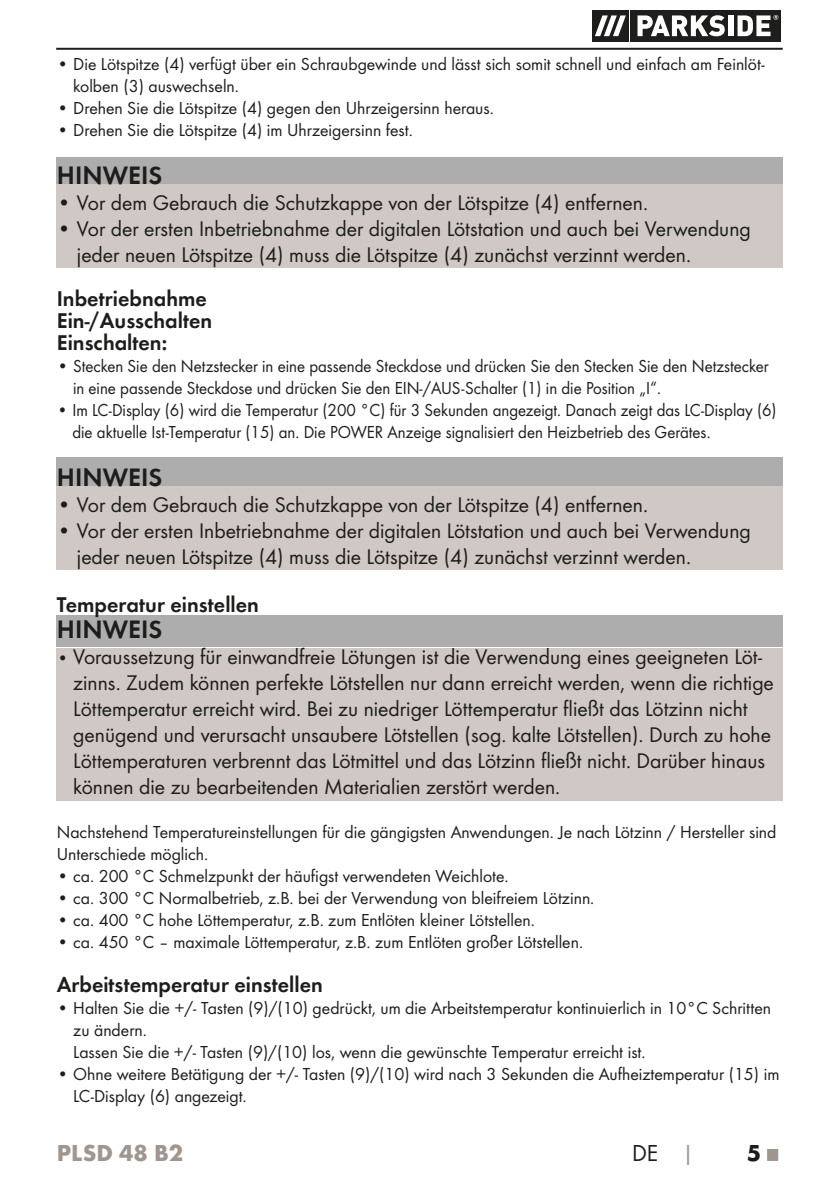
<style>
.page{position:relative;width:840px;height:1191px;background:#fff}
.page>*{position:absolute;margin:0;border:0;box-sizing:border-box;transform-origin:0 0}
.t1{font:26px "Futura Dem";color:#1d1d1b}
.t2{font:700 24px "Futura";color:#9f9690}
.t3{font:24px "Futura Boo";color:#1d1d1b}
.t4{font:700 24px "Futura";color:#1d1d1b}
.t5{font:22px/26px "Futura Boo";color:#1d1d1b}
.t6{font:22px/22px "Futura Dem";color:#1d1d1b}
.t7{font:18px/22px "Futura Boo";color:#1d1d1b}
.t8{font:18px/22px "Futura Boo";color:#1d1d1b;scale:.95 1}
.s1{font-size:18px}
.s2{color:#9f9690}
</style>
<div class="page">
<div style="left:590px;top:9px;width:192px;height:34px;background:linear-gradient(to right,#1d1d1b,#1d1d1b)"></div>
<div style="left:591px;top:10px;width:37px;height:31px;background:#1d1d1b"></div>
<div style="left:630px;top:10px;width:150px;height:31px;background:#1d1d1b"></div>
<svg style="left:595px;top:15px;width:30px;height:21px"></svg>
<svg style="left:637px;top:15px;width:87px;height:21px"></svg>
<div style="left:727px;top:15px;width:5px;height:21px;background:#fff"></div>
<svg style="left:737px;top:15px;width:41px;height:21px"></svg>
<hr style="left:56px;top:48px;width:726px;height:2px;background:#1d1d1b">
<div style="left:766px;top:1149px;width:11px;height:12px;background:#9f9690"></div>
<div style="left:57px;top:158px;width:725px;height:32px;background:#adadad"></div>
<div style="left:57px;top:184px;width:725px;height:32px;background:#cfc8c5"></div>
<div style="left:57px;top:210px;width:725px;height:58px;background:#cfc8c5"></div>
<div style="left:57px;top:457px;width:725px;height:38px;background:#adadad"></div>
<div style="left:57px;top:486px;width:725px;height:32px;background:#cfc8c5"></div>
<div style="left:57px;top:512px;width:725px;height:58px;background:#cfc8c5"></div>
<div style="left:57px;top:615px;width:725px;height:32px;background:#adadad"></div>
<div style="left:57px;top:648px;width:725px;height:152px;background:#cfc8c5"></div>
<p class="t7" style="left:73px;top:52px;width:692px;text-indent:-17px">• Die Lötspitze (4) verfügt über ein Schraubgewinde und lässt sich somit schnell und einfach am Feinlöt&shy;kolben (3) auswechseln.</p>
<p class="t7" style="left:57px;top:96px;width:438px">• Drehen Sie die Lötspitze (4) gegen den Uhrzeigersinn heraus.</p>
<p class="t7" style="left:57px;top:118px;width:357px">• Drehen Sie die Lötspitze (4) im Uhrzeigersinn fest.</p>
<h1 class="t1" style="left:57px;top:156px;width:107px">HINWEIS</h1>
<p class="t5" style="left:57px;top:188px;width:592px">• Vor dem Gebrauch die Schutzkappe von der Lötspitze (4) entfernen.</p>
<p class="t5" style="left:77px;top:214px;width:675px;text-indent:-20px">• Vor der ersten Inbetriebnahme der digitalen Lötstation und auch bei Verwendung jeder neuen Lötspitze (4) muss die Lötspitze (4) zunächst verzinnt werden.</p>
<p class="t6" style="left:57px;top:286px;width:157px">Inbetriebnahme<br>Ein-/Ausschalten<br>Einschalten:</p>
<p class="t7" style="left:73px;top:354px;width:696px;text-indent:-16px">• Stecken Sie den Netzstecker in eine passende Steckdose und drücken Sie den Stecken Sie den Netzstecker in eine passende Steckdose und drücken Sie den EIN-/AUS-Schalter (1) in die Position „I“.</p>
<p class="t8" style="left:72px;top:398px;width:742px;text-indent:-16px">• Im LC-Display (6) wird die Temperatur (200 °C) für 3 Sekunden angezeigt. Danach zeigt das LC-Display (6) die aktuelle Ist-Temperatur (15) an. Die POWER Anzeige signalisiert den Heizbetrieb des Gerätes.</p>
<h1 class="t1" style="left:57px;top:458px;width:107px">HINWEIS</h1>
<p class="t5" style="left:57px;top:490px;width:592px">• Vor dem Gebrauch die Schutzkappe von der Lötspitze (4) entfernen.</p>
<p class="t5" style="left:77px;top:516px;width:675px;text-indent:-20px">• Vor der ersten Inbetriebnahme der digitalen Lötstation und auch bei Verwendung jeder neuen Lötspitze (4) muss die Lötspitze (4) zunächst verzinnt werden.</p>
<p class="t6" style="left:57px;top:592px;width:203px">Temperatur einstellen</p>
<h1 class="t1" style="left:57px;top:610px;width:107px">HINWEIS</h1>
<p class="t5" style="left:73px;top:642px;width:701px;text-indent:-17px"><span class="s1">•</span> Voraussetzung für einwandfreie Lötungen ist die Verwendung eines geeigneten Löt&shy;zinns. Zudem können perfekte Lötstellen nur dann erreicht werden, wenn die richtige Löttemperatur erreicht wird. Bei zu niedriger Löttemperatur fließt das Lötzinn nicht genügend und verursacht unsaubere Lötstellen (sog. kalte Lötstellen). Durch zu hohe Löttemperaturen verbrennt das Lötmittel und das Lötzinn fließt nicht. Darüber hinaus können die zu bearbeitenden Materialien zerstört werden.</p>
<p class="t7" style="left:57px;top:820px;width:720px">Nachstehend Temperatureinstellungen für die gängigsten Anwendungen. Je nach Lötzinn / Hersteller sind<br>Unterschiede möglich.</p>
<p class="t7" style="left:57px;top:864px;width:453px">• ca. 200 °C Schmelzpunkt der häufigst verwendeten Weichlote.</p>
<p class="t7" style="left:57px;top:886px;width:539px">• ca. 300 °C Normalbetrieb, z.B. bei der Verwendung von bleifreiem Lötzinn.</p>
<p class="t7" style="left:57px;top:908px;width:479px">• ca. 400 °C hohe Löttemperatur, z.B. zum Entlöten kleiner Lötstellen.</p>
<p class="t7" style="left:57px;top:930px;width:527px">• ca. 450 °C – maximale Löttemperatur, z.B. zum Entlöten großer Lötstellen.</p>
<p class="t6" style="left:57px;top:972px;width:267px">Arbeitstemperatur einstellen</p>
<p class="t7" style="left:73px;top:996px;width:699px;text-indent:-17px">• Halten Sie die +/- Tasten (9)/(10) gedrückt, um die Arbeitstemperatur kontinuierlich in 10°C Schritten zu ändern.<br>Lassen Sie die +/- Tasten (9)/(10) los, wenn die gewünschte Temperatur erreicht ist.</p>
<p class="t7" style="left:73px;top:1062px;width:707px;text-indent:-17px">• Ohne weitere Betätigung der +/- Tasten (9)/(10) wird nach 3 Sekunden die Aufheiztemperatur (15) im<br>LC-Display (6) angezeigt.</p>
<h2 class="t2" style="left:57px;top:1135px;width:128px">PLSD 48 B2</h2>
<h2 class="t3" style="left:631px;top:1136px;width:64px">DE <span class="s2">|</span></h2>
<h2 class="t4" style="left:746px;top:1135px;width:16px">5</h2>
</div>
